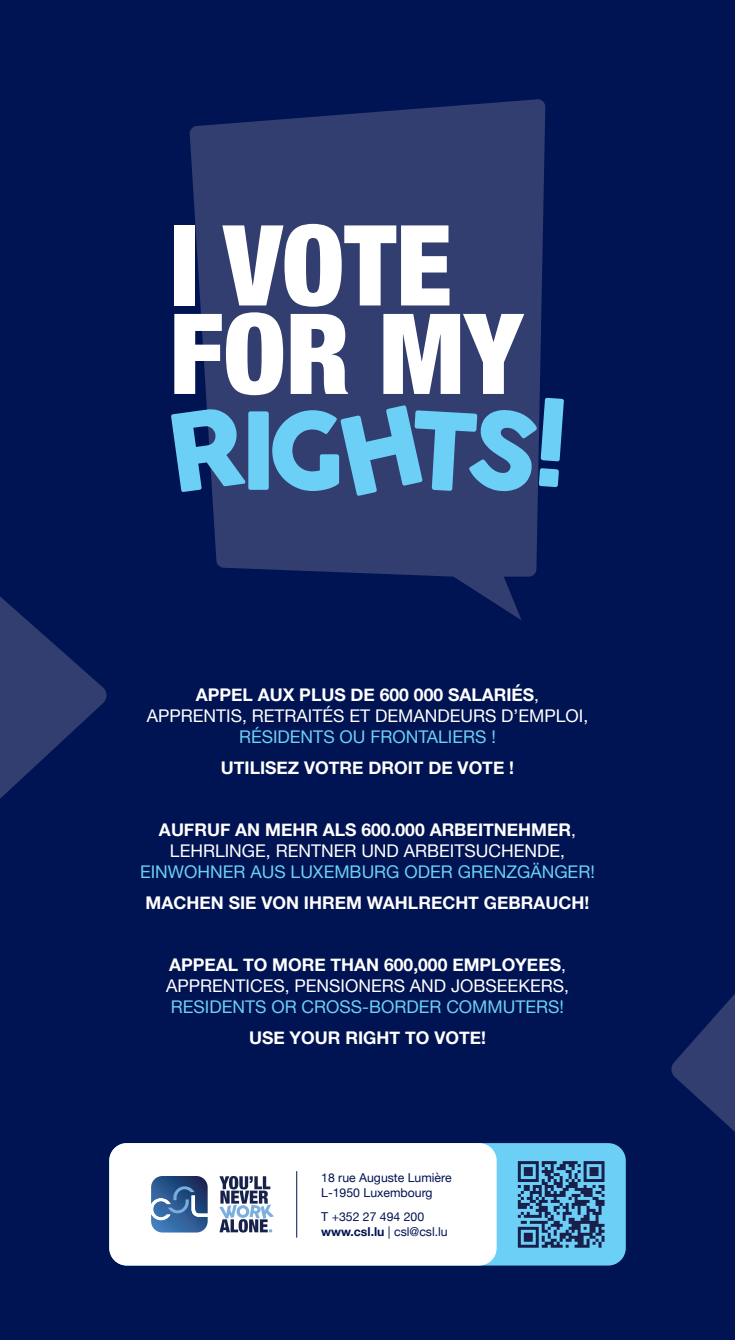
<style>
.page{position:relative;width:735px;height:1340px;background:#fff}
.page>*{position:absolute;margin:0;border:0;box-sizing:border-box;transform-origin:0 0}
.t1{font:17.5px/21px "Helvetica Neue";color:#fff;text-align:center}
.t2{font:17.5px "Helvetica Neue";color:#6bcff6}
.t3{font:700 17.5px "Helvetica Neue";color:#fff}
.t4{font:12.25px/14.7px "Helvetica Neue";color:#001352}
.s1{font-weight:700}
</style>
<div class="page">
<div style="left:0;top:0;width:734px;height:1339px;background:#001352"></div>
<svg style="left:0;top:596px;width:107px;height:202px"></svg>
<svg style="left:671px;top:995px;width:63px;height:136px"></svg>
<svg style="left:189px;top:99px;width:356px;height:521px;fill:#323d70"></svg>
<svg style="left:171px;top:224px;width:392px;height:272px;background:#728aae"></svg>
<div style="left:109px;top:1143px;width:516px;height:122px;background:#6bcff6;border-radius:18px"></div>
<div style="left:109px;top:1143px;width:387px;height:122px;background:#fff;border-radius:18px"></div>
<svg style="left:517px;top:1161px;width:87px;height:86px"></svg>
<svg style="left:219px;top:1176px;width:55px;height:56px"></svg>
<svg style="left:151px;top:1176px;width:56px;height:56px;background:#466d9d"></svg>
<hr style="left:296px;top:1171px;width:1px;height:66px;background:#001352">
<p class="t1" style="left:147px;top:685px;width:443px"><span class="s1">APPEL AUX PLUS DE 600 000 SALARIÉS</span>,<br>APPRENTIS, RETRAITÉS ET DEMANDEURS D’EMPLOI,</p>
<p class="t2" style="left:239px;top:724px;width:258px">RÉSIDENTS OU FRONTALIERS !</p>
<p class="t3" style="left:221px;top:754px;width:294px">UTILISEZ VOTRE DROIT DE VOTE !</p>
<p class="t1" style="left:159px;top:820px;width:418px"><span class="s1">AUFRUF AN MEHR ALS 600.000 ARBEITNEHMER</span>,<br>LEHRLINGE, RENTNER UND ARBEITSUCHENDE,</p>
<p class="t2" style="left:140px;top:859px;width:456px">EINWOHNER AUS LUXEMBURG ODER GRENZGÄNGER!</p>
<p class="t3" style="left:145px;top:889px;width:445px">MACHEN SIE VON IHREM WAHLRECHT GEBRAUCH!</p>
<p class="t1" style="left:166px;top:955px;width:404px;text-align:left"><span class="s1">APPEAL TO MORE THAN 600,000 EMPLOYEES</span>,<br>APPRENTICES, PENSIONERS AND JOBSEEKERS,</p>
<p class="t2" style="left:171px;top:994px;width:394px">RESIDENTS OR CROSS-BORDER COMMUTERS!</p>
<p class="t3" style="left:249px;top:1023px;width:238px">USE YOUR RIGHT TO VOTE!</p>
<p class="t4" style="left:321px;top:1171px;width:132px">18 rue Auguste Lumière<br>L-1950 Luxembourg</p>
<p class="t4" style="left:321px;top:1210px;width:128px">T +352 27 494 200 <span class="s1">www.csl.lu</span> | csl@csl.lu</p>
</div>
